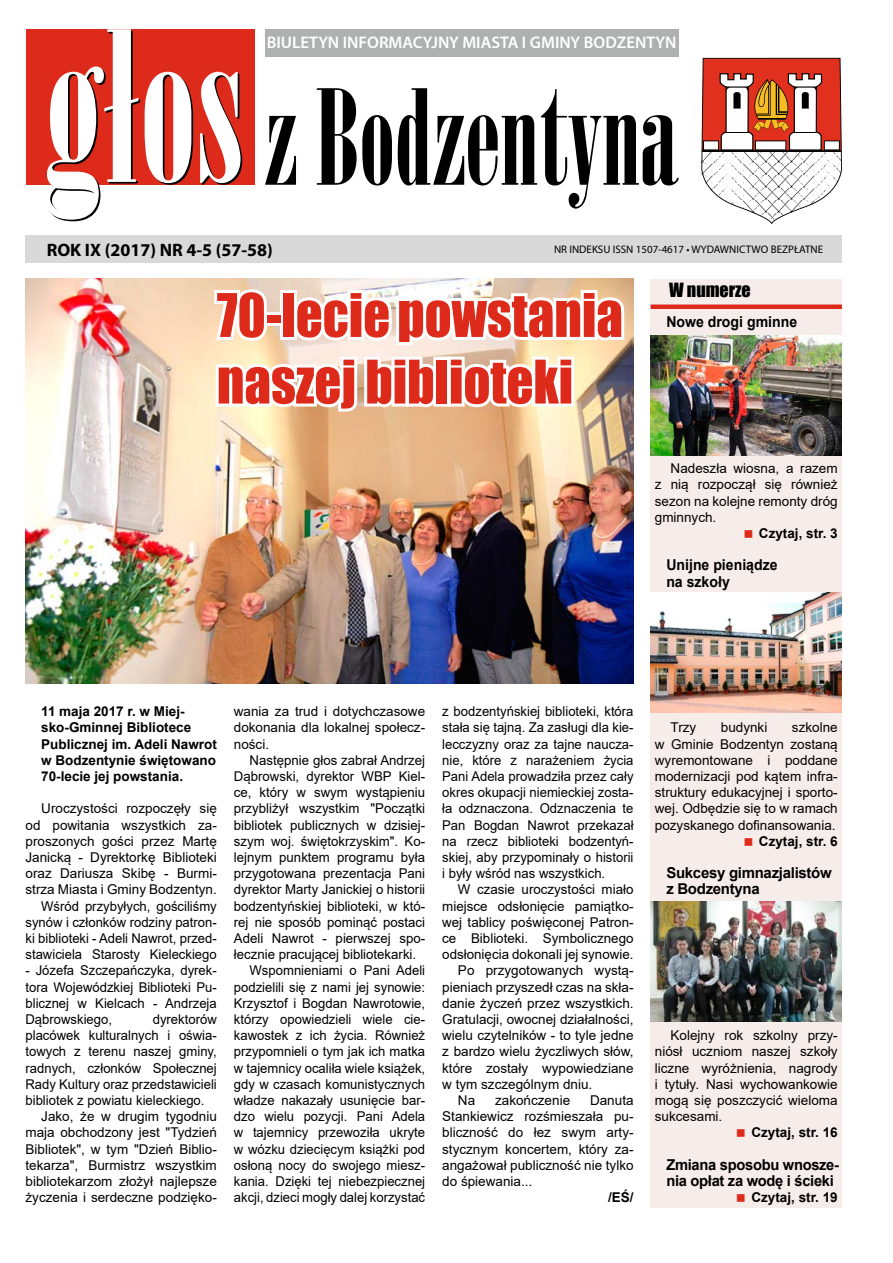
<style>
.page{position:relative;width:893px;height:1263px;background:#fff}
.page>*{position:absolute;margin:0;border:0;box-sizing:border-box;transform-origin:0 0}
.t1{font:55.5px/66.6px "Impact";color:#dd2a1b;scale:.95 1}
.t2{font:700 18px "Myriad Pro";color:#000}
.t3{font:18px "Impact";color:#000}
.t4{font:600 16.8px "Myriad Pro";color:#fff}
.t5{font:700 15px/16.2px "Arial";letter-spacing:-.02em;color:#000}
.t6{font:700 15px/16.2px "Arial";color:#000;scale:.94 1}
.t7{font:13.5px/16.2px "Arial";color:#000;text-align:justify}
.t8{font:700 13.5px/16.2px "Arial";color:#000}
.t9{font:10.95px "Myriad Pro";color:#000}
</style>
<div class="page">
<div style="left:26px;top:235px;width:816px;height:27px;background:#d9d9da"></div>
<svg style="left:701px;top:58px;width:141px;height:166px"></svg>
<hr style="left:702px;top:151px;width:139px;height:1px;background:#000">
<svg style="left:265px;top:116px;width:31px;height:69px"></svg>
<svg style="left:317px;top:88px;width:75px;height:97px"></svg>
<svg style="left:398px;top:88px;width:281px;height:121px"></svg>
<div style="left:26px;top:29px;width:228px;height:156px;background:#dd2a1b"></div>
<div style="left:265px;top:29px;width:413px;height:28px;background:#afb0b0"></div>
<svg style="left:47px;top:29px;width:146px;height:192px"></svg>
<svg style="left:200px;top:72px;width:42px;height:113px"></svg>
<div style="left:651px;top:279px;width:191px;height:928px;background:#f6edea"></div>
<div style="left:651px;top:304px;width:191px;height:5px;background:#dd2a1b"></div>
<img style="left:651px;top:592px;width:191px;height:121px">
<img style="left:651px;top:335px;width:191px;height:121px">
<img style="left:651px;top:901px;width:191px;height:121px">
<img style="left:26px;top:279px;width:608px;height:405px">
<svg style="left:211px;top:262px;width:416px;height:156px"></svg>
<p class="t4" style="left:267px;top:32px;width:411px">BIULETYN INFORMACYJNY MIASTA I GMINY BODZENTYN</p>
<h2 class="t2" style="left:47px;top:238px;width:228px">ROK IX (2017) NR 4-5 (57-58)</h2>
<p class="t9" style="left:554px;top:243px;width:271px">NR INDEKSU ISSN 1507-4617 • WYDAWNICTWO BEZPŁATNE</p>
<h2 class="t3" style="left:669px;top:276px;width:83px">W numerze</h2>
<p class="t6" style="left:666px;top:314px;width:141px">Nowe drogi gminne</p>
<h1 class="t1" style="left:217px;top:280px;width:429px">70-lecie powstania naszej biblioteki</h1>
<p class="t7" style="left:655px;top:460px;width:184px;text-indent:16px">Nadeszła wiosna, a razem z nią rozpoczął się również sezon na kolejne remonty dróg gminnych.</p>
<p class="t8" style="left:759px;top:525px;width:80px">Czytaj, str. 3</p>
<p class="t6" style="left:666px;top:557px;width:120px">Unijne pieniądze na szkoły</p>
<p class="t8" style="left:41px;top:703px;width:177px">11 maja 2017 r. w Miej&shy;sko-Gminnej Bibliotece<br>Publicznej im. Adeli Nawrot w Bodzentynie świętowano<br>70-lecie jej powstania.</p>
<p class="t7" style="left:26px;top:800px;width:193px;text-align:right">Uroczystości rozpoczęły się od powitania wszystkich za&shy;proszonych gości przez Martę<br>Janicką - Dyrektorkę Biblioteki oraz Dariusza Skibę - Burmi&shy;strza Miasta i Gminy Bodzentyn.<br>Wśród przybyłych, gościliśmy synów i członków rodziny patron&shy;ki biblioteki - Adeli Nawrot, przed&shy;stawiciela Starosty Kieleckiego</p>
<p class="t7" style="left:26px;top:962px;width:193px">- Józefa Szczepańczyka, dyrek&shy;tora Wojewódzkiej Biblioteki Pu&shy;blicznej w Kielcach - Andrzeja Dąbrowskiego,</p>
<p class="t7" style="left:153px;top:1011px;width:66px">dyrektorów</p>
<p class="t7" style="left:26px;top:1027px;width:193px">placówek kulturalnych i oświa-</p>
<p class="t7" style="left:26px;top:1043px;width:193px">towych z terenu naszej gminy,</p>
<p class="t7" style="left:26px;top:1060px;width:193px">radnych, członków Społecznej</p>
<p class="t7" style="left:26px;top:1076px;width:193px">Rady Kultury oraz przedstawicieli</p>
<p class="t7" style="left:26px;top:1092px;width:181px">bibliotek z powiatu kieleckiego.</p>
<p class="t7" style="left:41px;top:1108px;width:177px">Jako, że w drugim tygodniu</p>
<p class="t7" style="left:26px;top:1124px;width:193px">maja obchodzony jest "Tydzień</p>
<p class="t7" style="left:26px;top:1141px;width:193px">Bibliotek", w tym "Dzień Biblio-</p>
<p class="t7" style="left:26px;top:1157px;width:193px">tekarza", Burmistrz wszystkim</p>
<p class="t7" style="left:26px;top:1173px;width:193px">bibliotekarzom złożył najlepsze</p>
<p class="t7" style="left:26px;top:1189px;width:193px">życzenia i serdeczne podzięko-</p>
<p class="t7" style="left:234px;top:703px;width:193px">wania za trud i dotychczasowe dokonania dla lokalnej społecz&shy;ności.</p>
<p class="t7" style="left:250px;top:752px;width:177px">Następnie głos zabrał Andrzej</p>
<p class="t7" style="left:234px;top:768px;width:193px">Dąbrowski, dyrektor WBP Kiel-</p>
<p class="t7" style="left:234px;top:784px;width:193px">ce, który w swym wystąpieniu</p>
<p class="t7" style="left:234px;top:800px;width:193px">przybliżył wszystkim "Początki</p>
<p class="t7" style="left:234px;top:817px;width:193px">bibliotek publicznych w dzisiej-</p>
<p class="t7" style="left:234px;top:833px;width:193px">szym woj. świętokrzyskim". Ko-</p>
<p class="t7" style="left:234px;top:849px;width:193px">lejnym punktem programu była</p>
<p class="t7" style="left:234px;top:865px;width:193px">przygotowana prezentacja Pani</p>
<p class="t7" style="left:234px;top:881px;width:193px">dyrektor Marty Janickiej o historii</p>
<p class="t7" style="left:234px;top:898px;width:193px">bodzentyńskiej biblioteki, w któ-</p>
<p class="t7" style="left:234px;top:914px;width:193px">rej nie sposób pominąć postaci</p>
<p class="t7" style="left:234px;top:930px;width:193px">Adeli Nawrot - pierwszej spo-</p>
<p class="t7" style="left:234px;top:946px;width:184px">łecznie pracującej bibliotekarki.</p>
<p class="t7" style="left:250px;top:962px;width:177px">Wspomnieniami o Pani Adeli</p>
<p class="t7" style="left:234px;top:979px;width:193px">podzielili się z nami jej synowie:</p>
<p class="t7" style="left:234px;top:995px;width:193px">Krzysztof i Bogdan Nawrotowie,</p>
<p class="t7" style="left:234px;top:1011px;width:193px">którzy opowiedzieli wiele cie-</p>
<p class="t7" style="left:234px;top:1027px;width:193px">kawostek z ich życia. Również</p>
<p class="t7" style="left:234px;top:1043px;width:193px">przypomnieli o tym jak ich matka</p>
<p class="t7" style="left:234px;top:1060px;width:193px">w tajemnicy ocaliła wiele książek,</p>
<p class="t7" style="left:234px;top:1076px;width:193px">gdy w czasach komunistycznych</p>
<p class="t7" style="left:234px;top:1092px;width:193px">władze nakazały usunięcie bar-</p>
<p class="t7" style="left:234px;top:1108px;width:193px">dzo wielu pozycji. Pani Adela</p>
<p class="t7" style="left:234px;top:1124px;width:193px">w tajemnicy przewoziła ukryte</p>
<p class="t7" style="left:234px;top:1141px;width:193px">w wózku dziecięcym książki pod</p>
<p class="t7" style="left:234px;top:1157px;width:193px">osłoną nocy do swojego miesz-</p>
<p class="t7" style="left:234px;top:1173px;width:193px">kania. Dzięki tej niebezpiecznej</p>
<p class="t7" style="left:234px;top:1189px;width:193px">akcji, dzieci mogły dalej korzystać</p>
<p class="t7" style="left:442px;top:703px;width:193px">z bodzentyńskiej biblioteki, która stała się tajną. Za zasługi dla kie&shy;lecczyzny oraz za tajne naucza&shy;nie, które z narażeniem życia Pani Adela prowadziła przez cały okres okupacji niemieckiej zosta&shy;ła odznaczona. Odznaczenia te Pan Bogdan Nawrot przekazał na rzecz biblioteki bodzentyń&shy;skiej, aby przypominały o historii i były wśród nas wszystkich.</p>
<p class="t7" style="left:458px;top:881px;width:177px">W czasie uroczystości miało</p>
<p class="t7" style="left:442px;top:898px;width:193px">miejsce odsłonięcie pamiątko-</p>
<p class="t7" style="left:442px;top:914px;width:193px">wej tablicy poświęconej Patron-</p>
<p class="t7" style="left:442px;top:930px;width:193px">ce Biblioteki. Symbolicznego</p>
<p class="t7" style="left:442px;top:946px;width:193px">odsłonięcia dokonali jej synowie.</p>
<p class="t7" style="left:458px;top:962px;width:177px">Po przygotowanych wystą-</p>
<p class="t7" style="left:442px;top:979px;width:193px">pieniach przyszedł czas na skła-</p>
<p class="t7" style="left:442px;top:995px;width:193px">danie życzeń przez wszystkich.</p>
<p class="t7" style="left:442px;top:1011px;width:193px">Gratulacji, owocnej działalności,</p>
<p class="t7" style="left:442px;top:1027px;width:193px">wielu czytelników - to tyle jedne</p>
<p class="t7" style="left:442px;top:1043px;width:193px">z bardzo wielu życzliwych słów,</p>
<p class="t7" style="left:442px;top:1060px;width:193px">które zostały wypowiedziane</p>
<p class="t7" style="left:442px;top:1076px;width:152px">w tym szczególnym dniu.</p>
<p class="t7" style="left:458px;top:1092px;width:19px">Na</p>
<p class="t7" style="left:495px;top:1092px;width:77px">zakończenie</p>
<p class="t7" style="left:442px;top:1092px;width:193px;text-indent:148px">Danuta Stankiewicz rozśmieszała pu&shy;bliczność do łez swym arty&shy;stycznym koncertem, który za&shy;angażował publiczność nie tylko do śpiewania...</p>
<p class="t8" style="left:608px;top:1189px;width:27px">/EŚ/</p>
<p class="t7" style="left:655px;top:719px;width:184px;text-indent:137px">szkolne w Gminie Bodzentyn zostaną wyremontowane i poddane modernizacji pod kątem infra&shy;struktury edukacyjnej i sporto&shy;wej. Odbędzie się to w ramach pozyskanego dofinansowania.</p>
<p class="t8" style="left:759px;top:833px;width:80px">Czytaj, str. 6</p>
<p class="t5" style="left:666px;top:865px;width:167px">Sukcesy gimnazjalistów z Bodzentyna</p>
<p class="t7" style="left:671px;top:719px;width:27px">Trzy</p>
<p class="t7" style="left:721px;top:719px;width:48px">budynki</p>
<p class="t7" style="left:655px;top:1027px;width:184px;text-indent:16px">Kolejny rok szkolny przy&shy;niósł uczniom naszej szkoły liczne wyróżnienia, nagrody i tytuły. Nasi wychowankowie mogą się poszczycić wieloma sukcesami.</p>
<p class="t8" style="left:751px;top:1125px;width:88px">Czytaj, str. 16</p>
<p class="t5" style="left:666px;top:1156px;width:174px">Zmiana sposobu wnosze&shy;nia opłat za wodę i ścieki</p>
<p class="t8" style="left:751px;top:1189px;width:88px">Czytaj, str. 19</p>
</div>
